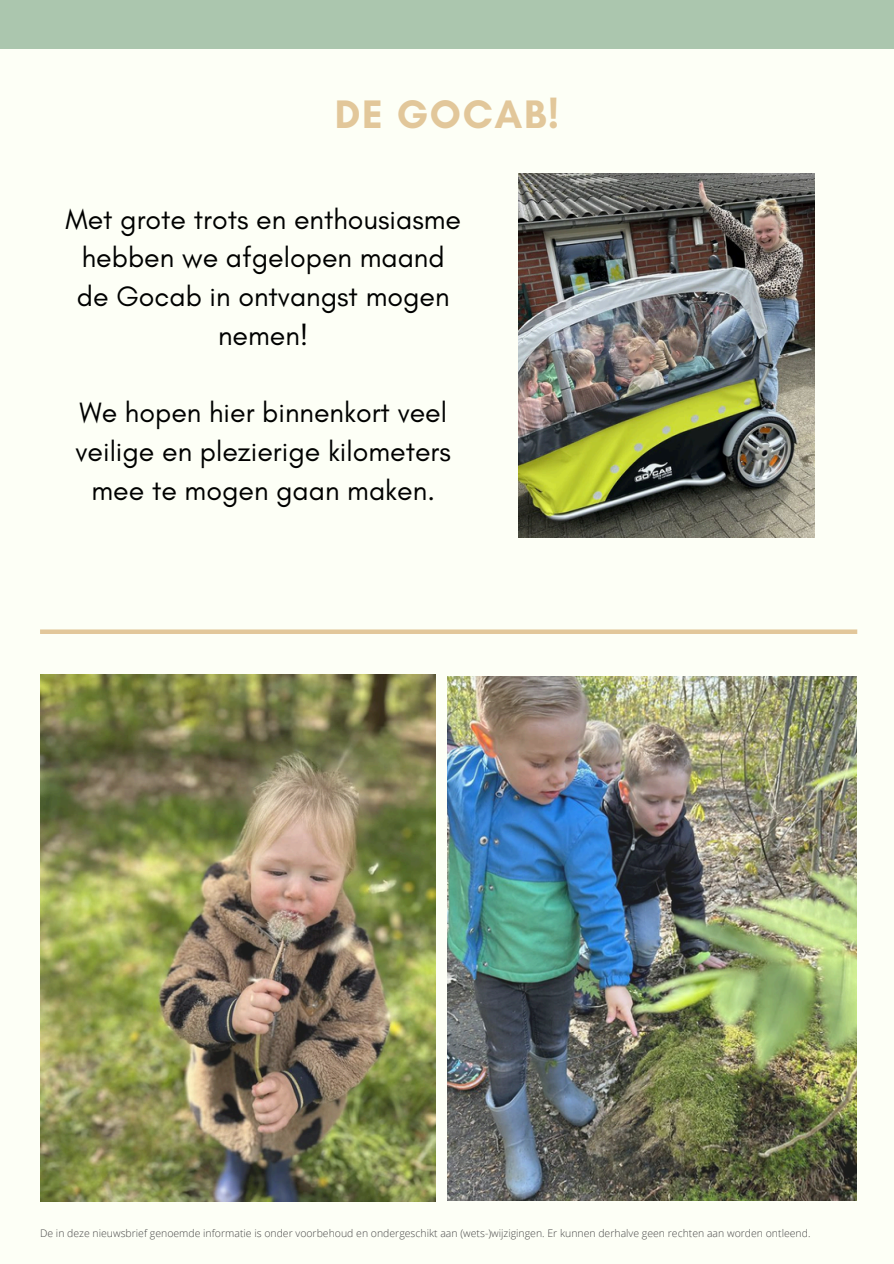
<style>
.page{position:relative;width:894px;height:1264px;background:#fff}
.page>*{position:absolute;margin:0;border:0;box-sizing:border-box;transform-origin:0 0}
.t1{font:700 40.5px "Glacial Indifference";letter-spacing:.04em;color:#e2c79a}
.t2{font:28.5px/38.7px "Glacial Indifference";color:#000;text-align:center}
.t3{font:300 10.5px "Open Sans";color:#484848}
</style>
<div class="page">
<div style="left:0;top:0;width:893px;height:1263px;background:#fdfff6"></div>
<div style="left:0;top:0;width:893px;height:49px;background:#abc6ae"></div>
<img style="left:518px;top:173px;width:296px;height:365px">
<div style="left:40px;top:629px;width:817px;height:5px;background:#e2c79a"></div>
<img style="left:40px;top:674px;width:395px;height:527px">
<img style="left:447px;top:676px;width:409px;height:524px">
<h2 class="t1" style="left:335px;top:89px;width:226px">DE GOCAB!</h2>
<p class="t2" style="left:65px;top:199px;width:397px">Met grote trots en enthousiasme hebben we afgelopen maand de Gocab in ontvangst mogen nemen!</p>
<p class="t2" style="left:75px;top:393px;width:377px">We hopen hier binnenkort veel veilige en plezierige kilometers mee te mogen gaan maken.</p>
<h2 class="t3" style="left:40px;top:1226px;width:771px">De in deze nieuwsbrief genoemde informatie is onder voorbehoud en ondergeschikt aan (wets-)wijzigingen. Er kunnen derhalve geen rechten aan worden ontleend.</h2>
</div>
